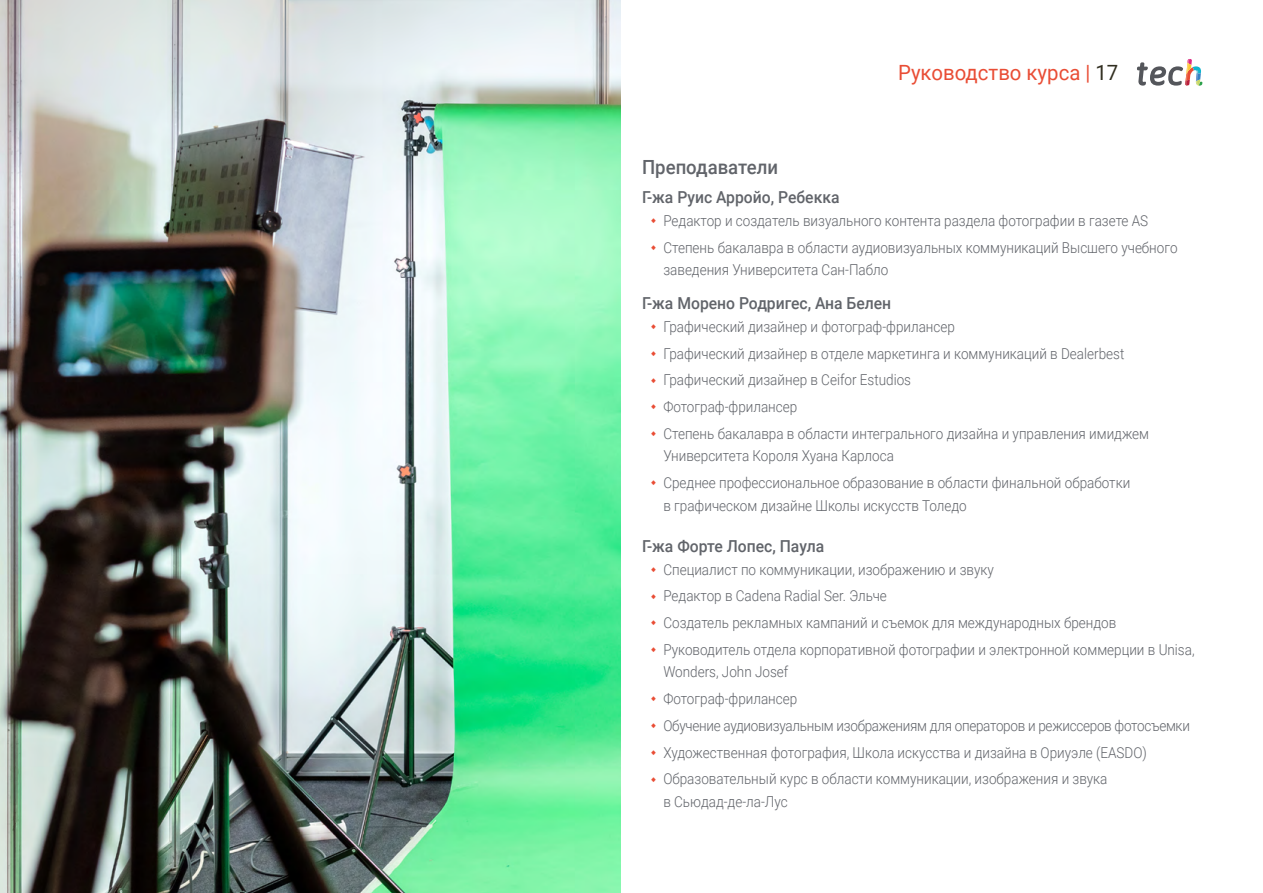
<style>
.page{position:relative;width:1263px;height:893px;background:#fff}
.page>*{position:absolute;margin:0;border:0;box-sizing:border-box;transform-origin:0 0}
.t1{font:21px "Roboto";color:#e94d35}
.t2{font:500 19.5px "Roboto";color:#61646a;scale:.95 1}
.t3{font:500 16.5px "Roboto";color:#61646a;scale:.95 1}
.t4{font:300 15px/26.7px "Roboto";color:#61646a;scale:.9 1}
.s1{color:#312e20}
</style>
<div class="page">
<img style="left:0;top:0;width:621px;height:893px">
<svg style="left:1137px;top:59px;width:65px;height:27px"></svg>
<h1 class="t1" style="left:898px;top:57px;width:222px">Руководство курса | <span class="s1">17</span></h1>
<h2 class="t2" style="left:642px;top:153px;width:144px">Преподаватели</h2>
<p class="t3" style="left:642px;top:186px;width:209px">Г-жа Руис Арройо, Ребекка</p>
<p class="t4" style="left:663px;top:207px;width:573px">Редактор и создатель визуального контента раздела фотографии в газете AS<br>Степень бакалавра в области аудиовизуальных коммуникаций Высшего учебного</p>
<p class="t4" style="left:663px;top:256px;width:252px">заведения Университета Сан-Пабло</p>
<p class="t3" style="left:642px;top:292px;width:264px">Г-жа Морено Родригес, Ана Белен</p>
<p class="t4" style="left:663px;top:312px;width:541px">Графический дизайнер и фотограф-фрилансер<br>Графический дизайнер в отделе маркетинга и коммуникаций в Dealerbest Графический дизайнер в Ceifor Estudios<br>Фотограф-фрилансер<br>Степень бакалавра в области интегрального дизайна и управления имиджем</p>
<p class="t4" style="left:663px;top:442px;width:520px">Университета Короля Хуана Карлоса<br>Среднее профессиональное образование в области финальной обработки</p>
<p class="t4" style="left:663px;top:491px;width:339px">в графическом дизайне Школы искусств Толедо</p>
<p class="t3" style="left:642px;top:535px;width:193px">Г-жа Форте Лопес, Паула</p>
<p class="t4" style="left:663px;top:555px;width:592px">Специалист по коммуникации, изображению и звуку<br>Редактор в Cadena Radial Ser. Эльче<br>Создатель рекламных кампаний и съемок для международных брендов Руководитель отдела корпоративной фотографии и электронной коммерции в Unisa,</p>
<p class="t4" style="left:663px;top:658px;width:587px">Wonders, John Josef<br>Фотограф-фрилансер<br>Обучение аудиовизуальным изображениям для операторов и режиссеров фотосъемки Художественная фотография, Школа искусства и дизайна в Ориуэле (EASDO)<br>Образовательный курс в области коммуникации, изображения и звука</p>
<p class="t4" style="left:663px;top:788px;width:140px">в Сьюдад-де-ла-Лус</p>
</div>
